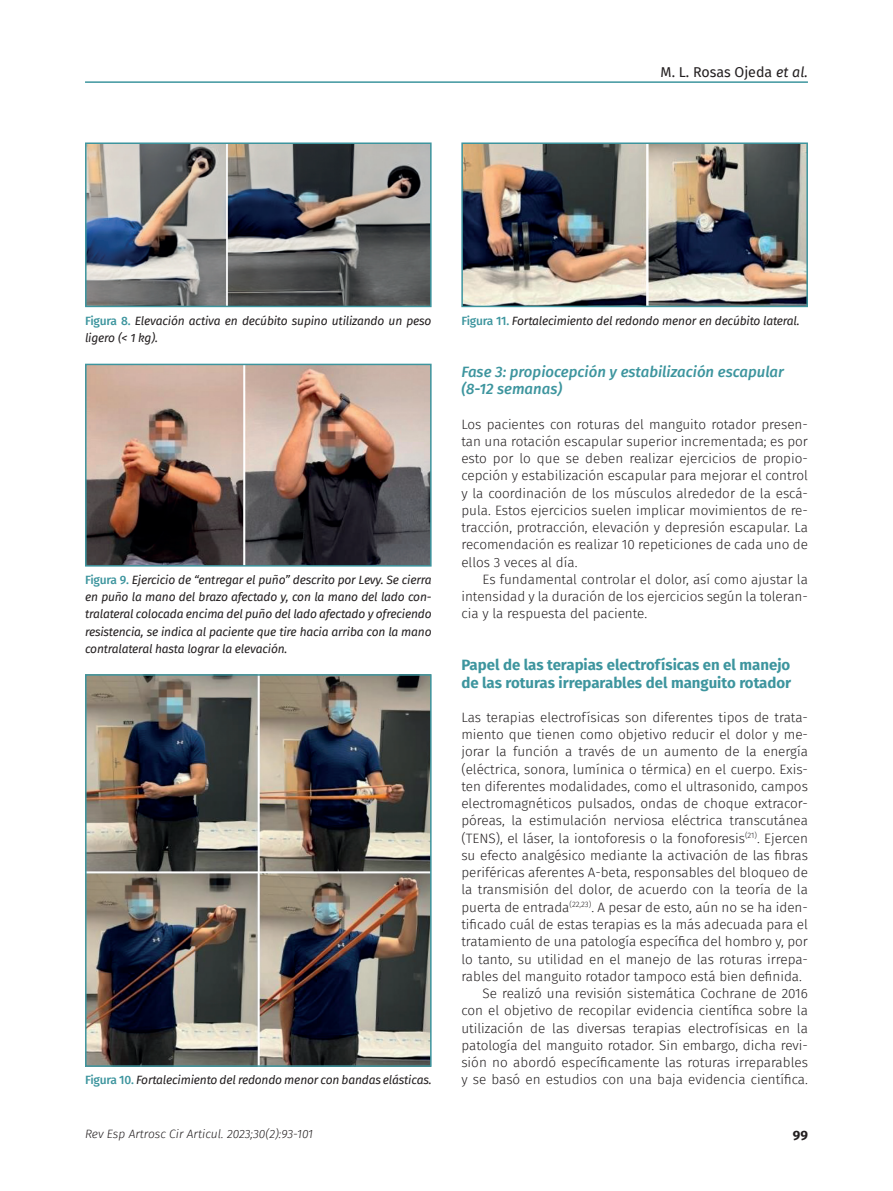
<style>
.page{position:relative;width:893px;height:1191px;background:#fff}
.page>*{position:absolute;margin:0;border:0;box-sizing:border-box;transform-origin:0 0}
.t1{font:700 15px/18px "Fira Sans FS";color:#3d959e}
.t2{font:italic 500 15px/17.2px "Fira Sans FS";color:#3d959e}
.t3{font:14.25px "Fira Sans FS";color:#231f20}
.t4{font:13.5px/17.2px "Fira Sans Light FS";color:#231f20;text-align:justify}
.t5{font:700 13.5px "Fira Sans FS";color:#231f20}
.t6{font:italic 12px/17.2px "Fira Sans FS";letter-spacing:-.015em;color:#231f20}
.t7{font:italic 300 12px "Fira Sans FS";color:#231f20}
.s1{font-style:italic}
.s2{font-weight:500;font-style:normal;color:#3d959e}
</style>
<div class="page">
<hr style="left:85px;top:81px;width:723px;height:2px;background:#3d959e">
<img style="left:88px;top:145px;width:341px;height:159px">
<div style="left:85px;top:142px;width:347px;height:165px;border:2px solid #3d959e"></div>
<img style="left:88px;top:367px;width:341px;height:196px">
<div style="left:85px;top:364px;width:347px;height:202px;border:2px solid #3d959e"></div>
<img style="left:88px;top:677px;width:341px;height:386px">
<div style="left:85px;top:674px;width:347px;height:392px;border:2px solid #3d959e"></div>
<img style="left:464px;top:145px;width:341px;height:159px">
<div style="left:461px;top:142px;width:347px;height:165px;border:2px solid #3d959e"></div>
<p class="t3" style="left:661px;top:62px;width:149px">M. L. Rosas Ojeda <span class="s1">et al.</span></p>
<p class="t6" style="left:85px;top:312px;width:348px"><span class="s2">Figura 8.</span> Elevación activa en decúbito supino utilizando un peso ligero (&lt; 1 kg).</p>
<p class="t6" style="left:85px;top:571px;width:348px;text-align:justify"><span class="s2">Figura 9.</span> Ejercicio de “entregar el puño” descrito por Levy. Se cierra en puño la mano del brazo afectado y, con la mano del lado con&shy;tralateral colocada encima del puño del lado afectado y ofreciendo resistencia, se indica al paciente que tire hacia arriba con la mano contralateral hasta lograr la elevación.</p>
<p class="t6" style="left:85px;top:1071px;width:348px"><span class="s2">Figura 10.</span> Fortalecimiento del redondo menor con bandas elásticas.</p>
<p class="t6" style="left:461px;top:312px;width:340px"><span class="s2">Figura 11.</span> Fortalecimiento del redondo menor en decúbito lateral.</p>
<p class="t2" style="left:461px;top:363px;width:324px">Fase 3: propiocepción y estabilización escapular (8-12 semanas)</p>
<p class="t4" style="left:461px;top:415px;width:348px">Los pacientes con roturas del manguito rotador presen&shy;tan una rotación escapular superior incrementada; es por esto por lo que se deben realizar ejercicios de propio&shy;cepción y estabilización escapular para mejorar el control y la coordinación de los músculos alrededor de la escá&shy;pula. Estos ejercicios suelen implicar movimientos de re&shy;tracción, protracción, elevación y depresión escapular. La recomendación es realizar 10 repeticiones de cada uno de ellos 3 veces al día.</p>
<p class="t4" style="left:461px;top:570px;width:348px;text-indent:21px">Es fundamental controlar el dolor, así como ajustar la intensidad y la duración de los ejercicios según la toleran&shy;cia y la respuesta del paciente.</p>
<p class="t1" style="left:461px;top:655px;width:331px">Papel de las terapias electrofísicas en el manejo de las roturas irreparables del manguito rotador</p>
<p class="t4" style="left:461px;top:708px;width:348px">Las terapias electrofísicas son diferentes tipos de trata-</p>
<p class="t4" style="left:461px;top:726px;width:348px">miento que tienen como objetivo reducir el dolor y me-</p>
<p class="t4" style="left:461px;top:743px;width:348px">jorar la función a través de un aumento de la energía</p>
<p class="t4" style="left:461px;top:760px;width:348px">(eléctrica, sonora, lumínica o térmica) en el cuerpo. Exis-</p>
<p class="t4" style="left:461px;top:777px;width:348px">ten diferentes modalidades, como el ultrasonido, campos</p>
<p class="t4" style="left:461px;top:795px;width:348px">electromagnéticos pulsados, ondas de choque extracor-</p>
<p class="t4" style="left:461px;top:812px;width:348px">póreas, la estimulación nerviosa eléctrica transcutánea</p>
<p class="t4" style="left:461px;top:829px;width:348px">(TENS), el láser, la iontoforesis o la fonoforesis<sup>(21)</sup>. Ejercen</p>
<p class="t4" style="left:461px;top:846px;width:348px">su efecto analgésico mediante la activación de las fibras</p>
<p class="t4" style="left:461px;top:864px;width:348px">periféricas aferentes A-beta, responsables del bloqueo de</p>
<p class="t4" style="left:461px;top:881px;width:348px">la transmisión del dolor, de acuerdo con la teoría de la</p>
<p class="t4" style="left:461px;top:898px;width:348px">puerta de entrada<sup>(22,23)</sup>. A pesar de esto, aún no se ha iden-</p>
<p class="t4" style="left:461px;top:915px;width:348px">tificado cuál de estas terapias es la más adecuada para el</p>
<p class="t4" style="left:461px;top:933px;width:348px">tratamiento de una patología específica del hombro y, por</p>
<p class="t4" style="left:461px;top:950px;width:348px">lo tanto, su utilidad en el manejo de las roturas irrepa-</p>
<p class="t4" style="left:461px;top:967px;width:342px">rables del manguito rotador tampoco está bien definida.</p>
<p class="t4" style="left:483px;top:984px;width:327px">Se realizó una revisión sistemática Cochrane de 2016</p>
<p class="t4" style="left:461px;top:1002px;width:348px">con el objetivo de recopilar evidencia científica sobre la</p>
<p class="t4" style="left:461px;top:1019px;width:348px">utilización de las diversas terapias electrofísicas en la</p>
<p class="t4" style="left:461px;top:1036px;width:348px">patología del manguito rotador. Sin embargo, dicha revi-</p>
<p class="t4" style="left:461px;top:1053px;width:348px">sión no abordó específicamente las roturas irreparables</p>
<p class="t4" style="left:461px;top:1071px;width:348px">y se basó en estudios con una baja evidencia científica.</p>
<p class="t7" style="left:85px;top:1125px;width:230px">Rev Esp Artrosc Cir Articul. 2023;30(2):93-101</p>
<p class="t5" style="left:793px;top:1124px;width:17px">99</p>
</div>
